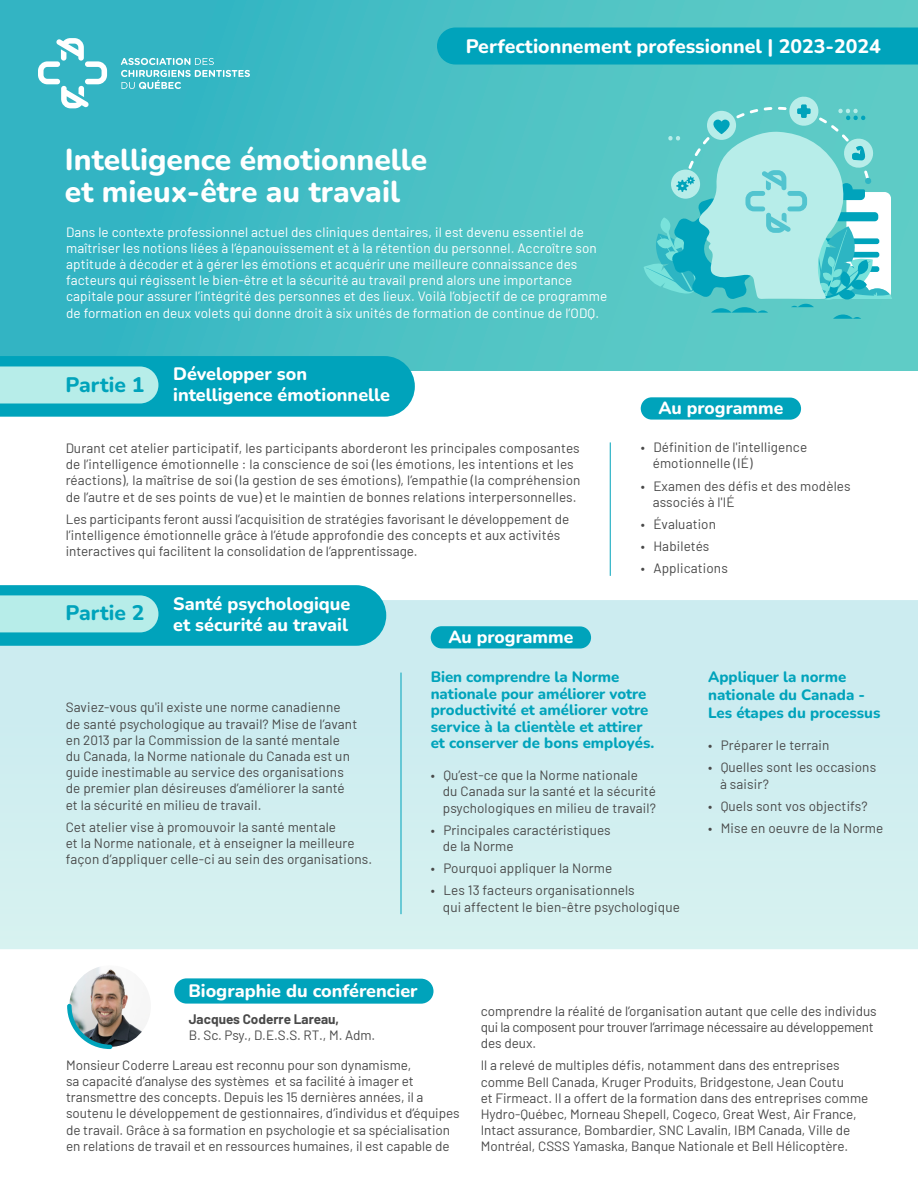
<style>
.page{position:relative;width:918px;height:1188px;background:#fff}
.page>*{position:absolute;margin:0;border:0;box-sizing:border-box;transform-origin:0 0}
.t1{font:800 30px/31.5px "Nunito";color:#fff}
.t2{font:800 21px "Nunito";color:#00a3bb}
.t3{font:800 19.5px "Nunito";color:#fff}
.t4{font:800 18px/21.6px "Nunito";color:#fff}
.t5{font:800 17.55px "Nunito";color:#fff}
.t6{font:800 15px/16.5px "Nunito";color:#00a3bb}
.t7{font:13.5px/16.2px "Barlow";letter-spacing:.005em;color:#494949}
.t8{font:13.5px/16.2px "Barlow";letter-spacing:.01em;color:#fff}
.t9{font:700 13.5px "Barlow";color:#494949}
</style>
<div class="page">
<div style="left:0;top:600px;width:918px;height:349px;background:#d0eef0"></div>
<div style="left:0;top:0;width:918px;height:371px;background:linear-gradient(to right,#2fb2c3,#64cfc6)"></div>
<svg style="left:38px;top:38px;width:69px;height:70px"></svg>
<svg style="left:121px;top:58px;width:129px;height:31px;background:#60c5d0"></svg>
<svg style="left:0;top:356px;width:415px;height:61px;background:#2db5c6"></svg>
<svg style="left:644px;top:96px;width:248px;height:223px;background:#79d4d4"></svg>
<div style="left:641px;top:397px;width:160px;height:23px;background:#00a3bb;border-radius:11px"></div>
<hr style="left:401px;top:673px;width:1px;height:241px;background:#00a3bb">
<hr style="left:610px;top:442px;width:1px;height:134px;background:#00a3bb">
<div style="left:431px;top:626px;width:160px;height:23px;background:#00a3bb;border-radius:11px"></div>
<svg style="left:0;top:585px;width:386px;height:61px;background:#31b6c7"></svg>
<img style="left:69px;top:965px;width:82px;height:82px;border-radius:41px">
<svg style="left:67px;top:1004px;width:45px;height:45px"></svg>
<div style="left:174px;top:978px;width:260px;height:26px;background:#00a3bb;border-radius:12px"></div>
<div style="left:437px;top:28px;width:481px;height:37px;background:#00a3bb"></div>
<h1 class="t1" style="left:65px;top:143px;width:364px">Intelligence émotionnelle et mieux-être au travail</h1>
<h3 class="t3" style="left:466px;top:33px;width:417px">Perfectionnement professionnel | 2023-2024</h3>
<p class="t8" style="left:66px;top:223px;width:543px">Dans le contexte professionnel actuel des cliniques dentaires, il est devenu essentiel de maîtriser les notions liées à l’épanouissement et à la rétention du personnel. Accroître son aptitude à décoder et à gérer les émotions et acquérir une meilleure connaissance des facteurs qui régissent le bien-être et la sécurité au travail prend alors une importance capitale pour assurer l’intégrité des personnes et des lieux. Voilà l’objectif de ce programme de formation en deux volets qui donne droit à six unités de formation de continue de l’ODQ.</p>
<h3 class="t4" style="left:173px;top:362px;width:218px">Développer son intelligence émotionnelle</h3>
<p class="t7" style="left:66px;top:439px;width:516px">Durant cet atelier participatif, les participants aborderont les principales composantes de l’intelligence émotionnelle : la conscience de soi (les émotions, les intentions et les réactions), la maîtrise de soi (la gestion de ses émotions), l’empathie (la compréhension de l’autre et de ses points de vue) et le maintien de bonnes relations interpersonnelles.</p>
<p class="t7" style="left:66px;top:510px;width:505px">Les participants feront aussi l’acquisition de stratégies favorisant le développement de l’intelligence émotionnelle grâce à l’étude approfondie des concepts et aux activités interactives qui facilitent la consolidation de l’apprentissage.</p>
<h2 class="t2" style="left:66px;top:370px;width:80px">Partie 1</h2>
<h2 class="t2" style="left:66px;top:599px;width:80px">Partie 2</h2>
<h3 class="t4" style="left:173px;top:592px;width:179px">Santé psychologique et sécurité au travail</h3>
<p class="t5" style="left:448px;top:625px;width:126px">Au programme</p>
<p class="t5" style="left:658px;top:396px;width:126px">Au programme</p>
<p class="t7" style="left:653px;top:438px;width:156px;text-indent:-12px">• Définition de l'intelligence émotionnelle (IÉ)</p>
<p class="t7" style="left:653px;top:477px;width:199px;text-indent:-12px">• Examen des défis et des modèles associés à l'IÉ</p>
<p class="t7" style="left:641px;top:515px;width:77px">• Évaluation</p>
<p class="t7" style="left:641px;top:537px;width:70px">• Habiletés</p>
<p class="t7" style="left:641px;top:559px;width:89px">• Applications</p>
<p class="t7" style="left:66px;top:698px;width:293px">Saviez-vous qu'il existe une norme canadienne de santé psychologique au travail? Mise de l’avant en 2013 par la Commission de la santé mentale du Canada, la Norme nationale du Canada est un guide inestimable au service des organisations de premier plan désireuses d’améliorer la santé et la sécurité en milieu de travail.</p>
<p class="t7" style="left:66px;top:818px;width:308px">Cet atelier vise à promouvoir la santé mentale<br>et la Norme nationale, et à enseigner la meilleure façon d’appliquer celle-ci au sein des organisations.</p>
<p class="t6" style="left:431px;top:668px;width:225px">Bien comprendre la Norme nationale pour améliorer votre productivité et améliorer votre service à la clientèle et attirer et conserver de bons employés.</p>
<p class="t7" style="left:443px;top:766px;width:215px;text-indent:-12px">• Qu’est-ce que la Norme nationale du Canada sur la santé et la sécurité psychologiques en milieu de travail?</p>
<p class="t7" style="left:443px;top:821px;width:170px;text-indent:-12px">• Principales caractéristiques de la Norme</p>
<p class="t7" style="left:431px;top:859px;width:183px">• Pourquoi appliquer la Norme</p>
<p class="t7" style="left:443px;top:881px;width:239px;text-indent:-12px">• Les 13 facteurs organisationnels<br>qui affectent le bien-être psychologique</p>
<h3 class="t4" style="left:188px;top:979px;width:231px">Biographie du conférencier</h3>
<p class="t6" style="left:708px;top:667px;width:174px;line-height:18px">Appliquer la norme nationale du Canada -<br>Les étapes du processus</p>
<p class="t7" style="left:708px;top:736px;width:123px">• Préparer le terrain</p>
<p class="t7" style="left:720px;top:758px;width:158px;text-indent:-12px">• Quelles sont les occasions à saisir?</p>
<p class="t7" style="left:708px;top:797px;width:161px">• Quels sont vos objectifs?</p>
<p class="t7" style="left:708px;top:819px;width:177px">• Mise en oeuvre de la Norme</p>
<p class="t9" style="left:189px;top:1009px;width:152px">Jacques Coderre Lareau,</p>
<p class="t7" style="left:189px;top:1026px;width:188px">B. Sc. Psy., D.E.S.S. RT., M. Adm.</p>
<p class="t7" style="left:66px;top:1056px;width:395px">Monsieur Coderre Lareau est reconnu pour son dynamisme,<br>sa capacité d’analyse des systèmes et sa facilité à imager et transmettre des concepts. Depuis les 15 dernières années, il a soutenu le développement de gestionnaires, d’individus et d’équipes de travail. Grâce à sa formation en psychologie et sa spécialisation en relations de travail et en ressources humaines, il est capable de</p>
<p class="t7" style="left:481px;top:1002px;width:398px">comprendre la réalité de l’organisation autant que celle des individus qui la composent pour trouver l’arrimage nécessaire au développement des deux.</p>
<p class="t7" style="left:481px;top:1056px;width:389px">Il a relevé de multiples défis, notamment dans des entreprises comme Bell Canada, Kruger Produits, Bridgestone, Jean Coutu<br>et Firmeact. Il a offert de la formation dans des entreprises comme Hydro-Québec, Morneau Shepell, Cogeco, Great West, Air France, Intact assurance, Bombardier, SNC Lavalin, IBM Canada, Ville de Montréal, CSSS Yamaska, Banque Nationale et Bell Hélicoptère.</p>
</div>
